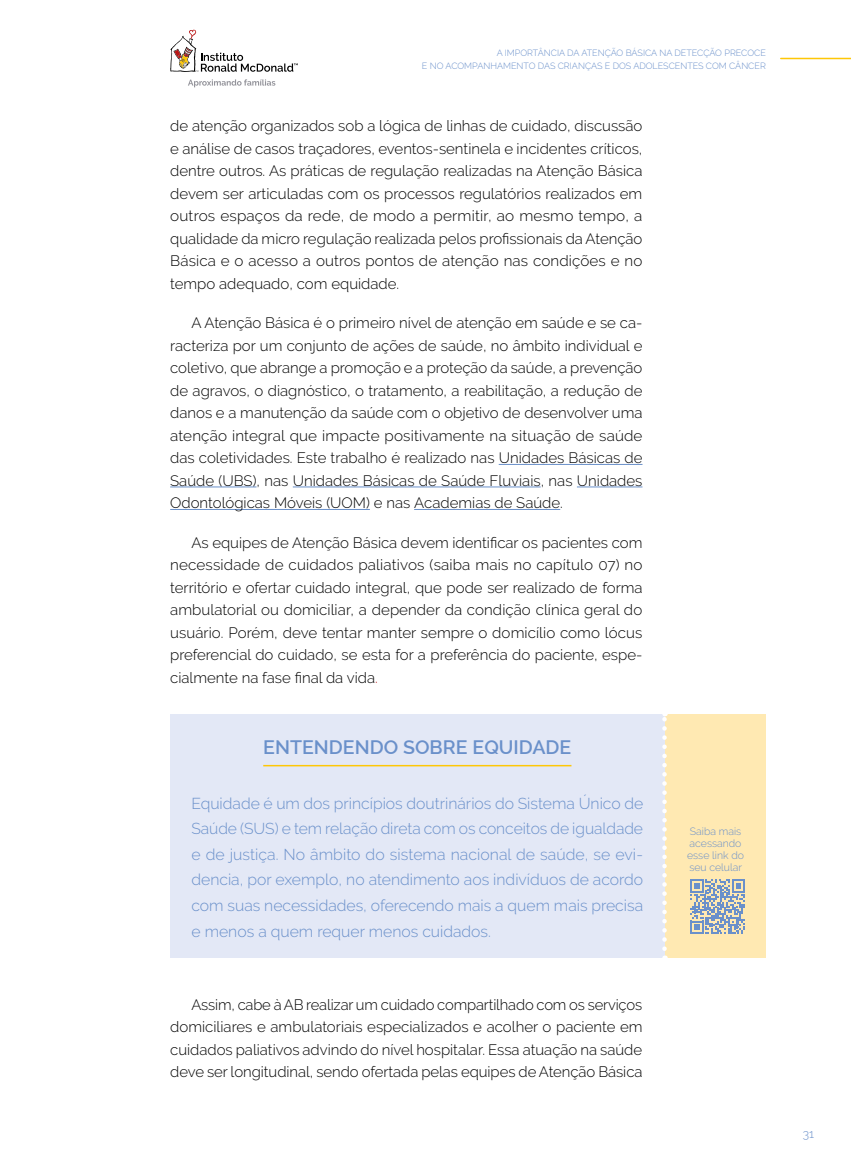
<style>
.page{position:relative;width:851px;height:1170px;background:#fff}
.page>*{position:absolute;margin:0;border:0;box-sizing:border-box;transform-origin:0 0}
.t1{font:600 19.5px "Raleway";color:#6a90ca}
.t2{font:300 15.75px/25.5px "Raleway";color:#6a90ca;text-align:justify}
.t3{font:300 15px/22.5px "Raleway";color:#000;text-align:justify}
.t4{font:300 12px "Raleway";color:#6a90ca}
.t5{font:300 10.5px/12px "Raleway";color:#6a90ca}
.t6{font:300 9px/13.5px "Raleway";color:#6a90ca;text-align:right}
.s1{color:#b91818}
</style>
<div class="page">
<hr style="left:780px;top:58px;width:70px;height:1px;background:#fec707">
<svg style="left:170px;top:30px;width:128px;height:42px"></svg>
<svg style="left:188px;top:79px;width:87px;height:8px"></svg>
<hr style="left:498px;top:464px;width:144px;height:1px;background:#6a90ca">
<hr style="left:170px;top:486px;width:86px;height:1px;background:#6a90ca">
<hr style="left:293px;top:486px;width:247px;height:1px;background:#6a90ca">
<hr style="left:576px;top:486px;width:66px;height:1px;background:#6a90ca">
<hr style="left:170px;top:509px;width:200px;height:1px;background:#6a90ca">
<hr style="left:414px;top:509px;width:146px;height:1px;background:#6a90ca">
<div style="left:664px;top:714px;width:101px;height:243px;background:#ffe9b2"></div>
<div style="left:170px;top:714px;width:494px;height:243px;background:#e3e8f6"></div>
<hr style="left:263px;top:764px;width:308px;height:2px;background:#fec707">
<svg style="left:690px;top:879px;width:55px;height:54px"></svg>
<svg style="left:662px;top:714px;width:4px;height:234px"></svg>
<p class="t6" style="left:422px;top:46px;width:345px">A IMPORTÂNCIA DA ATENÇÃO BÁSICA NA DETECÇÃO PRECOCE<br>E NO ACOMPANHAMENTO DAS CRIANÇAS E DOS ADOLESCENTES COM CÂNCER</p>
<p class="t3" style="left:170px;top:114px;width:473px">de atenção organizados sob a lógica de linhas de cuidado, discussão e análise de casos traçadores, eventos-sentinela e incidentes críticos, dentre outros. As práticas de regulação realizadas na Atenção Básica devem ser articuladas com os processos regulatórios realizados em outros espaços da rede, de modo a permitir, ao mesmo tempo, a qualidade da micro regulação realizada pelos profissionais da Atenção Básica e o acesso a outros pontos de atenção nas condições e no tempo adequado, com equidade.</p>
<p class="t3" style="left:170px;top:311px;width:474px;text-indent:21px">A Atenção Básica é o primeiro nível de atenção em saúde e se ca&shy;racteriza por um conjunto de ações de saúde, no âmbito individual e coletivo, que abrange a promoção e a proteção da saúde, a prevenção de agravos, o diagnóstico, o tratamento, a reabilitação, a redução de danos e a manutenção da saúde com o objetivo de desenvolver uma atenção integral que impacte positivamente na situação de saúde das coletividades. Este trabalho é realizado nas Unidades Básicas de Saúde (UBS), nas Unidades Básicas de Saúde Fluviais, nas Unidades Odontológicas Móveis (UOM) e nas Academias de Saúde.</p>
<p class="t3" style="left:170px;top:531px;width:474px;text-indent:21px">As equipes de Atenção Básica devem identificar os pacientes com necessidade de cuidados paliativos (saiba mais no capítulo 07) no território e ofertar cuidado integral, que pode ser realizado de forma ambulatorial ou domiciliar, a depender da condição clínica geral do usuário. Porém, deve tentar manter sempre o domicílio como lócus preferencial do cuidado, se esta for a preferência do paciente, espe&shy;cialmente na fase final da vida<span class="s1">.</span></p>
<h1 class="t1" style="left:263px;top:735px;width:309px">ENTENDENDO SOBRE EQUIDADE</h1>
<p class="t2" style="left:191px;top:790px;width:453px">Equidade é um dos princípios doutrinários do Sistema Único de Saúde (SUS) e tem relação direta com os conceitos de igualdade e de justiça. No âmbito do sistema nacional de saúde, se evi&shy;dencia, por exemplo, no atendimento aos indivíduos de acordo com suas necessidades, oferecendo mais a quem mais precisa e menos a quem requer menos cuidados.</p>
<p class="t3" style="left:170px;top:992px;width:474px;text-indent:21px">Assim, cabe à AB realizar um cuidado compartilhado com os serviços domiciliares e ambulatoriais especializados e acolher o paciente em cuidados paliativos advindo do nível hospitalar. Essa atuação na saúde deve ser longitudinal, sendo ofertada pelas equipes de Atenção Básica</p>
<p class="t5" style="left:687px;top:825px;width:58px">Saiba mais acessando esse link do seu celular</p>
<p class="t4" style="left:802px;top:1126px;width:13px">31</p>
</div>
